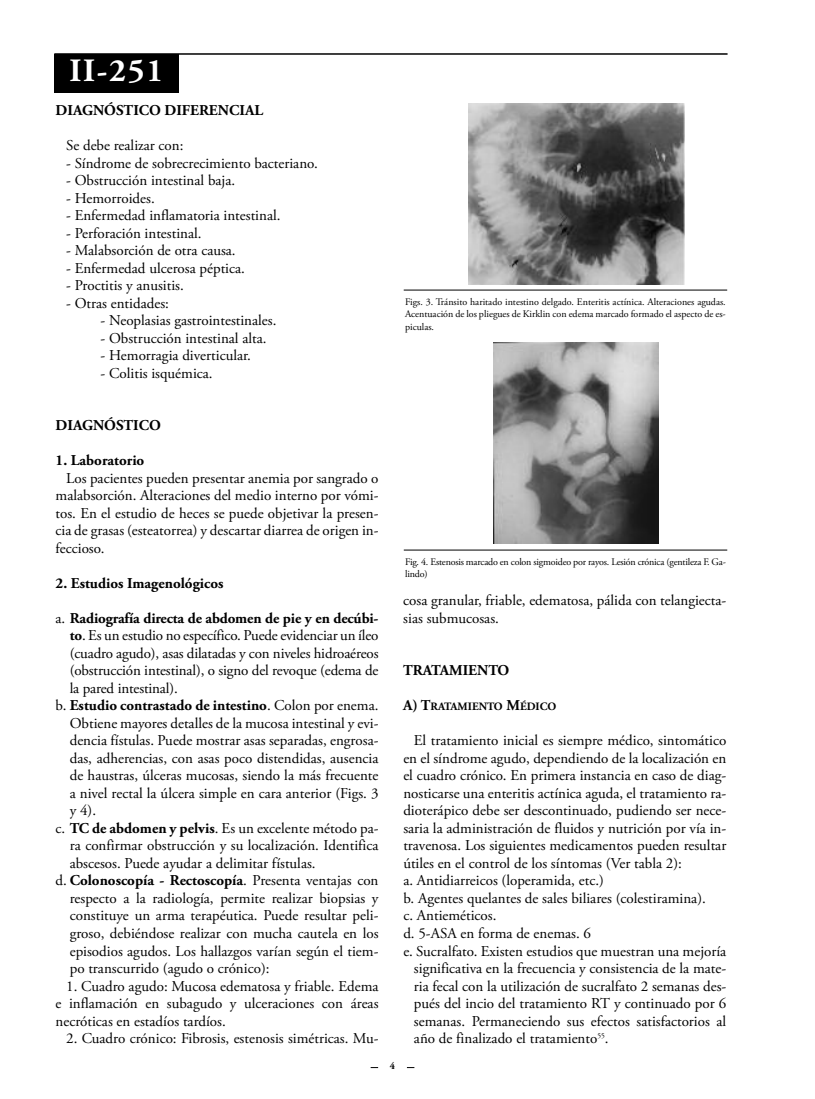
<style>
.page{position:relative;width:815px;height:1099px;background:#fff}
.page>*{position:absolute;margin:0;border:0;box-sizing:border-box;transform-origin:0 0}
.t1{font:700 32.5px "Adobe Garamond Pro";color:#fff}
.t2{font:15px/17.5px "Adobe Garamond Pro";color:#000;text-align:justify}
.t3{font:700 15px "Adobe Garamond Pro";color:#000}
.t4{font:700 11.25px "Adobe Garamond Pro";color:#000}
.t5{font:10px/12.5px "Adobe Garamond Pro";letter-spacing:-.02em;color:#000;text-align:justify}
.t6{font:700 10px "Adobe Garamond Pro";color:#000}
.s1{font-weight:400}
.s2{font-weight:700}
.s3{font-size:15px}
</style>
<div class="page">
<hr style="left:54px;top:53px;width:674px;height:2px;background:#333">
<div style="left:54px;top:54px;width:124px;height:38px;background:#000"></div>
<img style="left:468px;top:103px;width:216px;height:182px">
<hr style="left:404px;top:290px;width:323px;height:1px;background:#000">
<img style="left:494px;top:343px;width:164px;height:200px">
<hr style="left:404px;top:549px;width:323px;height:1px;background:#000">
<h1 class="t1" style="left:69px;top:58px;width:95px">II-251</h1>
<p class="t3" style="left:56px;top:104px;width:209px">DIAGNÓSTICO DIFERENCIAL</p>
<p class="t2" style="left:66px;top:138px;width:119px">Se debe realizar con:</p>
<p class="t2" style="left:66px;top:155px;width:253px">- Síndrome de sobrecrecimiento bacteriano.</p>
<p class="t2" style="left:66px;top:173px;width:170px">- Obstrucción intestinal baja.</p>
<p class="t2" style="left:66px;top:190px;width:90px">- Hemorroides.</p>
<p class="t2" style="left:66px;top:208px;width:216px">- Enfermedad inflamatoria intestinal.</p>
<p class="t2" style="left:66px;top:225px;width:137px">- Perforación intestinal.</p>
<p class="t2" style="left:66px;top:243px;width:171px">- Malabsorción de otra causa.</p>
<p class="t2" style="left:66px;top:260px;width:180px">- Enfermedad ulcerosa péptica.</p>
<p class="t2" style="left:66px;top:278px;width:119px">- Proctitis y anusitis.</p>
<p class="t2" style="left:66px;top:295px;width:104px">- Otras entidades:</p>
<p class="t2" style="left:101px;top:313px;width:177px">- Neoplasias gastrointestinales.</p>
<p class="t2" style="left:101px;top:330px;width:167px">- Obstrucción intestinal alta.</p>
<p class="t2" style="left:101px;top:348px;width:152px">- Hemorragia diverticular.</p>
<p class="t2" style="left:101px;top:365px;width:114px">- Colitis isquémica.</p>
<p class="t3" style="left:56px;top:419px;width:107px">DIAGNÓSTICO</p>
<p class="t3" style="left:56px;top:454px;width:90px">1. Laboratorio</p>
<p class="t2" style="left:56px;top:470px;width:324px;text-indent:11px">Los pacientes pueden presentar anemia por sangrado o malabsorción. Alteraciones del medio interno por vómi&shy;tos. En el estudio de heces se puede objetivar la presen&shy;cia de grasas (esteatorrea) y descartar diarrea de origen in&shy;feccioso.</p>
<p class="t3" style="left:56px;top:577px;width:169px">2. Estudios Imagenológicos</p>
<p class="t3" style="left:56px;top:612px;width:324px"><span class="s1">a.</span> Radiografía directa de abdomen de pie y en decúbi-</p>
<p class="t2" style="left:70px;top:628px;width:310px"><span class="s2">to</span>. Es un estudio no específico. Puede evidenciar un íleo</p>
<p class="t2" style="left:70px;top:645px;width:310px">(cuadro agudo), asas dilatadas y con niveles hidroaéreos</p>
<p class="t2" style="left:70px;top:663px;width:310px">(obstrucción intestinal), o signo del revoque (edema de</p>
<p class="t2" style="left:70px;top:680px;width:110px">la pared intestinal).</p>
<p class="t3" style="left:56px;top:699px;width:324px"><span class="s1">b.</span> Estudio contrastado de intestino<span class="s1">. Colon por enema.</span></p>
<p class="t2" style="left:70px;top:715px;width:310px">Obtiene mayores detalles de la mucosa intestinal y evi-</p>
<p class="t2" style="left:70px;top:733px;width:310px">dencia fístulas. Puede mostrar asas separadas, engrosa-</p>
<p class="t2" style="left:70px;top:750px;width:310px">das, adherencias, con asas poco distendidas, ausencia</p>
<p class="t2" style="left:70px;top:768px;width:310px">de haustras, úlceras mucosas, siendo la más frecuente</p>
<p class="t2" style="left:70px;top:785px;width:310px">a nivel rectal la úlcera simple en cara anterior (Figs. 3</p>
<p class="t2" style="left:70px;top:803px;width:28px">y 4).</p>
<p class="t2" style="left:56px;top:820px;width:324px">c. <span class="s2">TC de abdomen y pelvis</span>. Es un excelente método pa-</p>
<p class="t2" style="left:70px;top:838px;width:310px">ra confirmar obstrucción y su localización. Identifica</p>
<p class="t2" style="left:70px;top:855px;width:247px">abscesos. Puede ayudar a delimitar fístulas.</p>
<p class="t3" style="left:56px;top:874px;width:324px"><span class="s1">d.</span> Colonoscopía - Rectoscopía<span class="s1">. Presenta ventajas con</span></p>
<p class="t2" style="left:70px;top:890px;width:310px">respecto a la radiología, permite realizar biopsias y</p>
<p class="t2" style="left:70px;top:908px;width:310px">constituye un arma terapéutica. Puede resultar peli-</p>
<p class="t2" style="left:70px;top:925px;width:310px">groso, debiéndose realizar con mucha cautela en los</p>
<p class="t2" style="left:70px;top:943px;width:310px">episodios agudos. Los hallazgos varían según el tiem-</p>
<p class="t2" style="left:70px;top:960px;width:201px">po transcurrido (agudo o crónico):</p>
<p class="t2" style="left:56px;top:978px;width:324px;text-indent:11px">1. Cuadro agudo: Mucosa edematosa y friable. Edema e inflamación en subagudo y ulceraciones con áreas necróticas en estadíos tardíos.</p>
<p class="t2" style="left:66px;top:1030px;width:314px">2. Cuadro crónico: Fibrosis, estenosis simétricas. Mu-</p>
<p class="t5" style="left:405px;top:296px;width:322px">Figs. 3. Tránsito haritado intestino delgado. Enteritis actínica. Alteraciones agudas.<br>Acentuación de los pliegues de Kirklin con edema marcado formado el aspecto de es&shy;piculas.</p>
<p class="t5" style="left:405px;top:556px;width:322px">Fig. 4. Estenosis marcado en colon sigmoideo por rayos. Lesión crónica (gentileza F. Ga&shy;lindo)</p>
<p class="t2" style="left:403px;top:593px;width:324px">cosa granular, friable, edematosa, pálida con telangiecta&shy;sias submucosas.</p>
<p class="t3" style="left:403px;top:664px;width:108px">TRATAMIENTO</p>
<p class="t4" style="left:403px;top:702px;width:154px"><span class="s3">A) T</span>RATAMIENTO <span class="s3">M</span>ÉDICO</p>
<p class="t2" style="left:414px;top:733px;width:314px">El tratamiento inicial es siempre médico, sintomático</p>
<p class="t2" style="left:403px;top:750px;width:324px">en el síndrome agudo, dependiendo de la localización en</p>
<p class="t2" style="left:403px;top:768px;width:324px">el cuadro crónico. En primera instancia en caso de diag-</p>
<p class="t2" style="left:403px;top:785px;width:324px">nosticarse una enteritis actínica aguda, el tratamiento ra-</p>
<p class="t2" style="left:403px;top:803px;width:324px">dioterápico debe ser descontinuado, pudiendo ser nece-</p>
<p class="t2" style="left:403px;top:820px;width:324px">saria la administración de fluidos y nutrición por vía in-</p>
<p class="t2" style="left:403px;top:838px;width:324px">travenosa. Los siguientes medicamentos pueden resultar</p>
<p class="t2" style="left:403px;top:855px;width:280px">útiles en el control de los síntomas (Ver tabla 2):</p>
<p class="t2" style="left:403px;top:873px;width:202px">a. Antidiarreicos (loperamida, etc.)</p>
<p class="t2" style="left:403px;top:890px;width:304px">b. Agentes quelantes de sales biliares (colestiramina).</p>
<p class="t2" style="left:403px;top:908px;width:95px">c. Antieméticos.</p>
<p class="t2" style="left:403px;top:925px;width:189px">d. 5-ASA en forma de enemas. 6</p>
<p class="t2" style="left:403px;top:943px;width:324px">e. Sucralfato. Existen estudios que muestran una mejoría</p>
<p class="t2" style="left:414px;top:960px;width:314px">significativa en la frecuencia y consistencia de la mate-</p>
<p class="t2" style="left:414px;top:978px;width:314px">ria fecal con la utilización de sucralfato 2 semanas des-</p>
<p class="t2" style="left:414px;top:995px;width:314px">pués del incio del tratamiento RT y continuado por 6</p>
<p class="t2" style="left:414px;top:1013px;width:314px">semanas. Permaneciendo sus efectos satisfactorios al</p>
<p class="t2" style="left:414px;top:1030px;width:196px">año de finalizado el tratamiento<sup>55</sup>.</p>
<p class="t6" style="left:390px;top:1062px;width:7px">4</p>
</div>
